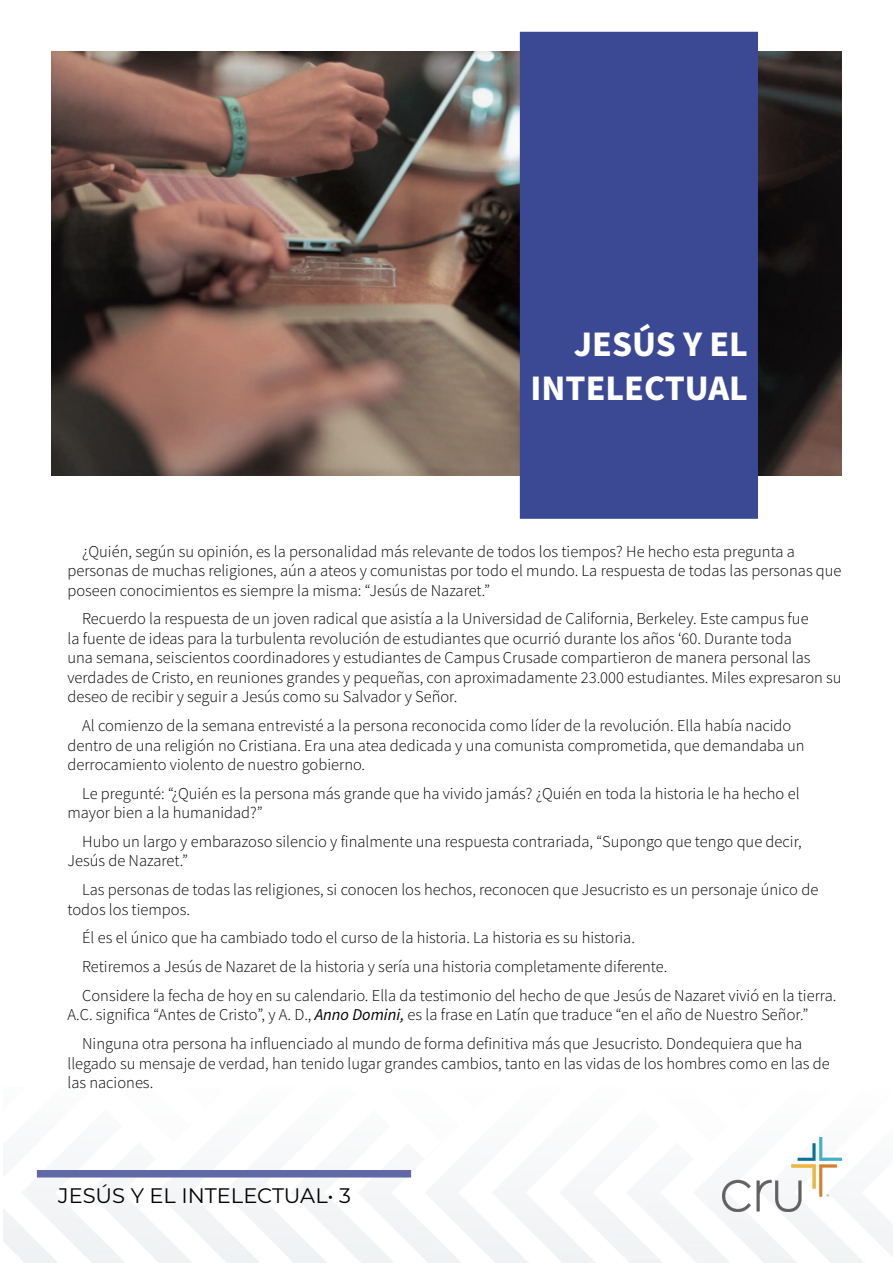
<style>
.page{position:relative;width:893px;height:1263px;background:#fff}
.page>*{position:absolute;margin:0;border:0;box-sizing:border-box;transform-origin:0 0}
.Head_Title{font:700 36px/43.2px "Source Sans Pro";color:#fff;text-align:right}
.t1{font:21px "Montserrat";color:#000}
.Paragraph_Text{font:16.5px/19.5px "Source Sans Variable";color:#000}
.s1{font-style:italic}
</style>
<div class="page">
<img style="left:3px;top:1170px;width:890px;height:93px">
<div style="left:37px;top:1170px;width:374px;height:7px;background:#6068a7"></div>
<img style="left:723px;top:1137px;width:119px;height:75px">
<img style="left:51px;top:51px;width:791px;height:425px">
<div style="left:521px;top:33px;width:236px;height:485px;background:#3b4994"></div>
<div style="left:520px;top:32px;width:238px;height:487px;border:2px solid #3b4994"></div>
<p class="Head_Title" style="left:531px;top:324px;width:219px">JESÚS Y EL<br>INTELECTUAL</p>
<p class="Paragraph_Text" style="left:67px;top:541px;width:776px;text-indent:15px">¿Quién, según su opinión, es la personalidad más relevante de todos los tiempos? He hecho esta pregunta a personas de muchas religiones, aún a ateos y comunistas por todo el mundo. La respuesta de todas las personas que poseen conocimientos es siempre la misma: “Jesús de Nazaret.”</p>
<p class="Paragraph_Text" style="left:67px;top:609px;width:776px;text-indent:15px">Recuerdo la respuesta de un joven radical que asistía a la Universidad de California, Berkeley. Este campus fue<br>la fuente de ideas para la turbulenta revolución de estudiantes que ocurrió durante los años ‘60. Durante toda<br>una semana, seiscientos coordinadores y estudiantes de Campus Crusade compartieron de manera personal las verdades de Cristo, en reuniones grandes y pequeñas, con aproximadamente 23.000 estudiantes. Miles expresaron su deseo de recibir y seguir a Jesús como su Salvador y Señor.</p>
<p class="Paragraph_Text" style="left:67px;top:716px;width:739px;text-indent:15px">Al comienzo de la semana entrevisté a la persona reconocida como líder de la revolución. Ella había nacido dentro de una religión no Cristiana. Era una atea dedicada y una comunista comprometida, que demandaba un derrocamiento violento de nuestro gobierno.</p>
<p class="Paragraph_Text" style="left:67px;top:784px;width:734px;text-indent:15px">Le pregunté: “¿Quién es la persona más grande que ha vivido jamás? ¿Quién en toda la historia le ha hecho el mayor bien a la humanidad?”</p>
<p class="Paragraph_Text" style="left:67px;top:832px;width:736px;text-indent:15px">Hubo un largo y embarazoso silencio y finalmente una respuesta contrariada, “Supongo que tengo que decir,<br>Jesús de Nazaret.”</p>
<p class="Paragraph_Text" style="left:67px;top:880px;width:752px;text-indent:15px">Las personas de todas las religiones, si conocen los hechos, reconocen que Jesucristo es un personaje único de todos los tiempos.</p>
<p class="Paragraph_Text" style="left:82px;top:928px;width:554px">Él es el único que ha cambiado todo el curso de la historia. La historia es su historia.</p>
<p class="Paragraph_Text" style="left:82px;top:957px;width:587px">Retiremos a Jesús de Nazaret de la historia y sería una historia completamente diferente.</p>
<p class="Paragraph_Text" style="left:67px;top:986px;width:771px;text-indent:15px">Considere la fecha de hoy en su calendario. Ella da testimonio del hecho de que Jesús de Nazaret vivió en la tierra.<br>A.C. significa “Antes de Cristo”, y A. D., <span class="s1">Anno Domini,</span> es la frase en Latín que traduce “en el año de Nuestro Señor.”</p>
<p class="Paragraph_Text" style="left:67px;top:1034px;width:764px;text-indent:15px">Ninguna otra persona ha influenciado al mundo de forma definitiva más que Jesucristo. Dondequiera que ha llegado su mensaje de verdad, han tenido lugar grandes cambios, tanto en las vidas de los hombres como en las de las naciones.</p>
<p class="t1" style="left:58px;top:1181px;width:294px">JESÚS Y EL INTELECTUAL• 3</p>
</div>
